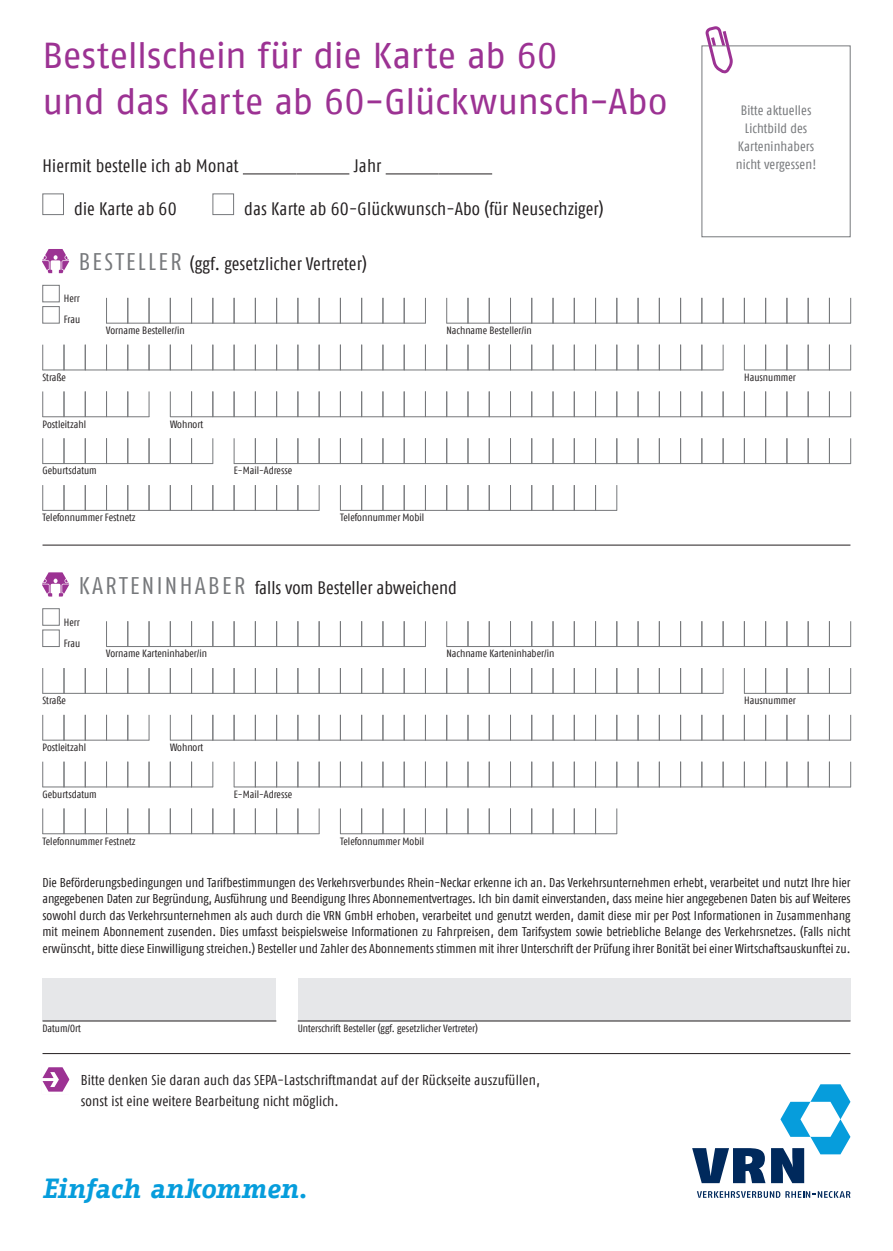
<style>
.page{position:relative;width:893px;height:1251px;background:#fff}
.page>*{position:absolute;margin:0;border:0;box-sizing:border-box;transform-origin:0 0}
.t1{font:36px/45px "Fago No Tf";letter-spacing:-.015em;color:#9c3293}
.t2{font:italic 700 27px "Fago Office Serif";letter-spacing:-.005em;color:#069ddc}
.t3{font:condensed 24px "Fago Offc";letter-spacing:.1em;color:#76787b}
.t4{font:condensed 18px "Fago Offc";letter-spacing:.005em;color:#231f20}
.t5{font:condensed 14.25px/21.3px "Fago Offc";letter-spacing:.01em;color:#231f20}
.t6{font:condensed 13.5px/18px "Fago Offc";letter-spacing:.01em;color:#76787b;text-align:center}
.t7{font:condensed 12.75px/16.5px "Fago Offc";color:#231f20;text-align:justify}
.t8{font:condensed 10.5px/21.3px "Fago Offc";color:#231f20}
.s1{font-size:24px;color:#76787b}
</style>
<div class="page">
<hr style="left:243px;top:174px;width:53px;height:1px;background:#231f20">
<hr style="left:296px;top:174px;width:53px;height:1px;background:#231f20">
<hr style="left:386px;top:174px;width:53px;height:1px;background:#231f20">
<hr style="left:439px;top:174px;width:53px;height:1px;background:#231f20">
<div style="left:43px;top:193px;width:21px;height:22px;border:1px solid #76787b"></div>
<div style="left:213px;top:193px;width:21px;height:22px;border:1px solid #76787b"></div>
<div style="left:43px;top:978px;width:233px;height:42px;background:#e6e7e9"></div>
<div style="left:298px;top:978px;width:552px;height:42px;background:#e6e7e9"></div>
<hr style="left:43px;top:1020px;width:233px;height:1px;background:#231f20">
<hr style="left:298px;top:1020px;width:552px;height:1px;background:#231f20">
<hr style="left:43px;top:1052px;width:807px;height:1px;background:#231f20">
<hr style="left:43px;top:544px;width:807px;height:1px;background:#231f20">
<svg style="left:692px;top:1148px;width:73px;height:34px"></svg>
<svg style="left:771px;top:1084px;width:80px;height:98px"></svg>
<svg style="left:697px;top:1191px;width:153px;height:6px"></svg>
<svg style="left:43px;top:1067px;width:25px;height:25px"></svg>
<svg style="left:701px;top:26px;width:150px;height:211px"></svg>
<div style="left:43px;top:285px;width:17px;height:17px;border:1px solid #76787b"></div>
<div style="left:43px;top:306px;width:17px;height:17px;border:1px solid #76787b"></div>
<svg style="left:446px;top:298px;width:405px;height:26px"></svg>
<svg style="left:106px;top:298px;width:320px;height:26px"></svg>
<svg style="left:42px;top:344px;width:682px;height:26px"></svg>
<svg style="left:744px;top:344px;width:107px;height:26px"></svg>
<svg style="left:42px;top:438px;width:172px;height:26px"></svg>
<svg style="left:234px;top:438px;width:617px;height:26px"></svg>
<svg style="left:42px;top:485px;width:278px;height:26px"></svg>
<svg style="left:340px;top:485px;width:278px;height:26px"></svg>
<svg style="left:42px;top:391px;width:108px;height:26px"></svg>
<svg style="left:170px;top:391px;width:681px;height:26px"></svg>
<svg style="left:43px;top:250px;width:25px;height:24px"></svg>
<div style="left:43px;top:608px;width:17px;height:17px;border:1px solid #76787b"></div>
<svg style="left:446px;top:621px;width:405px;height:26px"></svg>
<svg style="left:106px;top:621px;width:320px;height:26px"></svg>
<svg style="left:42px;top:668px;width:682px;height:26px"></svg>
<svg style="left:744px;top:668px;width:107px;height:26px"></svg>
<svg style="left:42px;top:761px;width:172px;height:26px"></svg>
<svg style="left:234px;top:761px;width:617px;height:26px"></svg>
<svg style="left:42px;top:808px;width:278px;height:26px"></svg>
<svg style="left:340px;top:808px;width:278px;height:26px"></svg>
<svg style="left:42px;top:714px;width:108px;height:26px"></svg>
<svg style="left:170px;top:714px;width:681px;height:26px"></svg>
<svg style="left:43px;top:573px;width:25px;height:24px"></svg>
<h1 class="t1" style="left:43px;top:33px;width:627px">Bestellschein für die Karte ab 60<br>und das Karte ab 60-Glückwunsch-Abo</h1>
<h3 class="t4" style="left:43px;top:156px;width:198px">Hiermit bestelle ich ab Monat</h3>
<h3 class="t4" style="left:354px;top:156px;width:29px">Jahr</h3>
<h3 class="t4" style="left:74px;top:198px;width:104px">die Karte ab 60</h3>
<h3 class="t4" style="left:244px;top:198px;width:361px">das Karte ab 60-Glückwunsch-Abo (für Neusechziger)</h3>
<h3 class="t4" style="left:79px;top:253px;width:290px"><span class="s1">BESTELLER</span> (ggf. gesetzlicher Vertreter)</h3>
<p class="t8" style="left:64px;top:288px;width:18px">Herr<br>Frau</p>
<p class="t8" style="left:106px;top:320px;width:80px">Vorname Besteller/in</p>
<p class="t8" style="left:446px;top:320px;width:87px">Nachname Besteller/in</p>
<p class="t6" style="left:736px;top:102px;width:82px">Bitte aktuelles<br>Lichtbild des<br>Karteninhabers nicht vergessen!</p>
<p class="t8" style="left:43px;top:366px;width:25px">Straße</p>
<p class="t8" style="left:744px;top:366px;width:53px">Hausnummer</p>
<p class="t8" style="left:43px;top:413px;width:45px">Postleitzahl</p>
<p class="t8" style="left:170px;top:413px;width:35px">Wohnort</p>
<p class="t8" style="left:43px;top:460px;width:56px">Geburtsdatum</p>
<p class="t8" style="left:234px;top:460px;width:60px">E-Mail-Adresse</p>
<p class="t8" style="left:43px;top:507px;width:95px">Telefonnummer Festnetz</p>
<p class="t8" style="left:340px;top:507px;width:85px">Telefonnummer Mobil</p>
<h3 class="t3" style="left:79px;top:571px;width:168px">KARTENINHABER</h3>
<p class="t8" style="left:64px;top:611px;width:18px">Herr<br>Frau</p>
<h3 class="t4" style="left:255px;top:577px;width:203px">falls vom Besteller abweichend</h3>
<p class="t8" style="left:106px;top:643px;width:102px">Vorname Karteninhaber/in</p>
<p class="t8" style="left:446px;top:643px;width:109px">Nachname Karteninhaber/in</p>
<p class="t8" style="left:43px;top:690px;width:25px">Straße</p>
<p class="t8" style="left:744px;top:690px;width:53px">Hausnummer</p>
<p class="t8" style="left:43px;top:736px;width:45px">Postleitzahl</p>
<p class="t8" style="left:170px;top:736px;width:35px">Wohnort</p>
<p class="t8" style="left:43px;top:783px;width:56px">Geburtsdatum</p>
<p class="t8" style="left:234px;top:783px;width:60px">E-Mail-Adresse</p>
<p class="t8" style="left:43px;top:830px;width:95px">Telefonnummer Festnetz</p>
<p class="t8" style="left:340px;top:830px;width:85px">Telefonnummer Mobil</p>
<p class="t7" style="left:43px;top:874px;width:809px">Die Beförderungsbedingungen und Tarifbestimmungen des Verkehrsverbundes Rhein-Neckar erkenne ich an. Das Verkehrsunternehmen erhebt, verarbeitet und nutzt Ihre hier angegebenen Daten zur Begründung, Ausführung und Beendigung Ihres Abonnementvertrages. Ich bin damit einverstanden, dass meine hier angegebenen Daten bis auf Weiteres sowohl durch das Verkehrsunternehmen als auch durch die VRN GmbH erhoben, verarbeitet und genutzt werden, damit diese mir per Post Informationen in Zusammenhang mit meinem Abonnement zusenden. Dies umfasst beispielsweise Informationen zu Fahrpreisen, dem Tarifsystem sowie betriebliche Belange des Verkehrsnetzes. (Falls nicht erwünscht, bitte diese Einwilligung streichen.) Besteller und Zahler des Abonnements stimmen mit ihrer Unterschrift der Prüfung ihrer Bonität bei einer Wirtschaftsauskunftei zu.</p>
<p class="t8" style="left:43px;top:1017px;width:40px">Datum/Ort</p>
<p class="t8" style="left:298px;top:1017px;width:182px">Unterschrift Besteller (ggf. gesetzlicher Vertreter)</p>
<p class="t5" style="left:81px;top:1068px;width:461px">Bitte denken Sie daran auch das SEPA-Lastschriftmandat auf der Rückseite auszufüllen, sonst ist eine weitere Bearbeitung nicht möglich.</p>
<h2 class="t2" style="left:43px;top:1172px;width:266px">Einfach ankommen.</h2>
</div>
